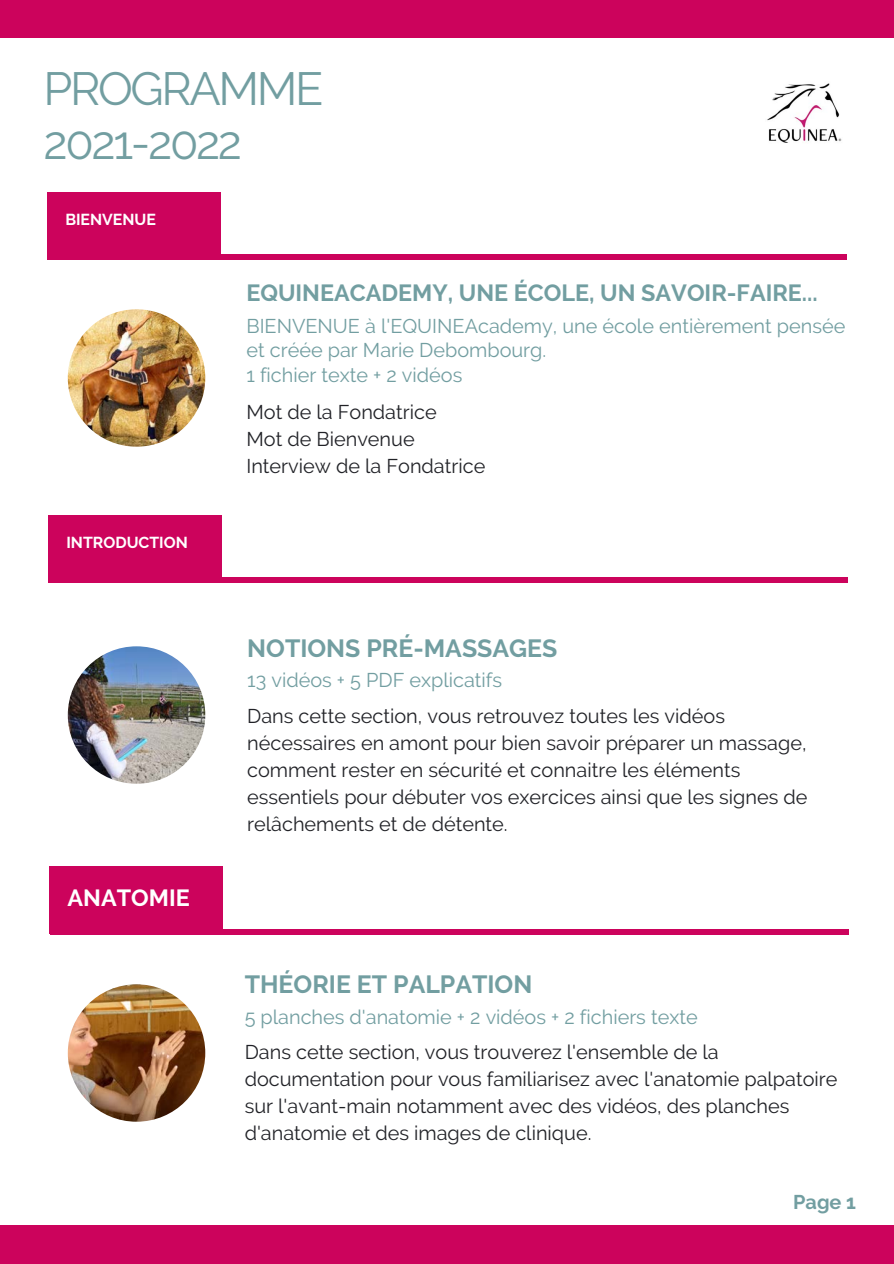
<style>
.page{position:relative;width:894px;height:1264px;background:#fff}
.page>*{position:absolute;margin:0;border:0;box-sizing:border-box;transform-origin:0 0}
.t1{font:46.35px "Raleway";letter-spacing:-.05em;color:#729ea1}
.t2{font:700 24.9px "Raleway";color:#729ea1}
.t3{font:700 23.4px "Raleway";color:#729ea1}
.t4{font:700 23.4px "Raleway";color:#fff}
.t5{font:19.8px/27px "Raleway";color:#212227}
.t6{font:19.8px/24.8px "Raleway";color:#729ea1}
.t7{font:700 19.8px "Raleway";color:#729ea1}
.t8{font:700 15.9px "Raleway";color:#fff}
</style>
<div class="page">
<div style="left:49px;top:254px;width:797px;height:6px;background:#cc035c"></div>
<div style="left:47px;top:192px;width:174px;height:68px;background:#cc035c"></div>
<img style="left:767px;top:83px;width:75px;height:60px">
<img style="left:68px;top:309px;width:137px;height:137px;border-radius:50%">
<img style="left:68px;top:984px;width:137px;height:137px;border-radius:50%">
<img style="left:68px;top:646px;width:137px;height:137px;border-radius:50%">
<div style="left:0;top:1225px;width:893px;height:38px;background:#cc035c"></div>
<div style="left:0;top:0;width:893px;height:38px;background:#cc035c"></div>
<div style="left:50px;top:577px;width:797px;height:6px;background:#cc035c"></div>
<div style="left:48px;top:515px;width:174px;height:67px;background:#cc035c"></div>
<div style="left:51px;top:928px;width:797px;height:6px;background:#cc035c"></div>
<div style="left:50px;top:866px;width:173px;height:67px;background:#cc035c"></div>
<p class="t1" style="left:44px;top:61px;width:281px">PROGRAMME</p>
<p class="t1" style="left:44px;top:115px;width:200px">2021-2022</p>
<p class="t8" style="left:65px;top:211px;width:92px">BIENVENUE</p>
<p class="t8" style="left:66px;top:533px;width:123px">INTRODUCTION</p>
<p class="t4" style="left:68px;top:884px;width:124px">ANATOMIE</p>
<p class="t3" style="left:246px;top:279px;width:572px">EQUINEACADEMY, UNE ÉCOLE, UN SAVOIR-FAIRE...</p>
<p class="t6" style="left:246px;top:313px;width:600px">BIENVENUE à l'EQUINEAcademy, une école entièrement pensée et créée par Marie Debombourg.</p>
<p class="t6" style="left:246px;top:363px;width:217px">1 fichier texte + 2 vidéos</p>
<p class="t5" style="left:246px;top:399px;width:192px">Mot de la Fondatrice</p>
<p class="t5" style="left:246px;top:426px;width:170px">Mot de Bienvenue</p>
<p class="t5" style="left:246px;top:453px;width:240px">Interview de la Fondatrice</p>
<p class="t2" style="left:247px;top:634px;width:311px">NOTIONS PRÉ-MASSAGES</p>
<p class="t6" style="left:247px;top:667px;width:256px">13 vidéos + 5 PDF explicatifs</p>
<p class="t5" style="left:247px;top:702px;width:561px">Dans cette section, vous retrouvez toutes les vidéos nécessaires en amont pour bien savoir préparer un massage, comment rester en sécurité et connaitre les éléments essentiels pour débuter vos exercices ainsi que les signes de relâchements et de détente.</p>
<p class="t2" style="left:245px;top:970px;width:289px">THÉORIE ET PALPATION</p>
<p class="t6" style="left:245px;top:1004px;width:454px">5 planches d'anatomie + 2 vidéos + 2 fichiers texte</p>
<p class="t5" style="left:245px;top:1038px;width:594px">Dans cette section, vous trouverez l'ensemble de la documentation pour vous familiarisez avec l'anatomie palpatoire sur l'avant-main notamment avec des vidéos, des planches d'anatomie et des images de clinique.</p>
<p class="t7" style="left:793px;top:1190px;width:64px">Page 1</p>
</div>
